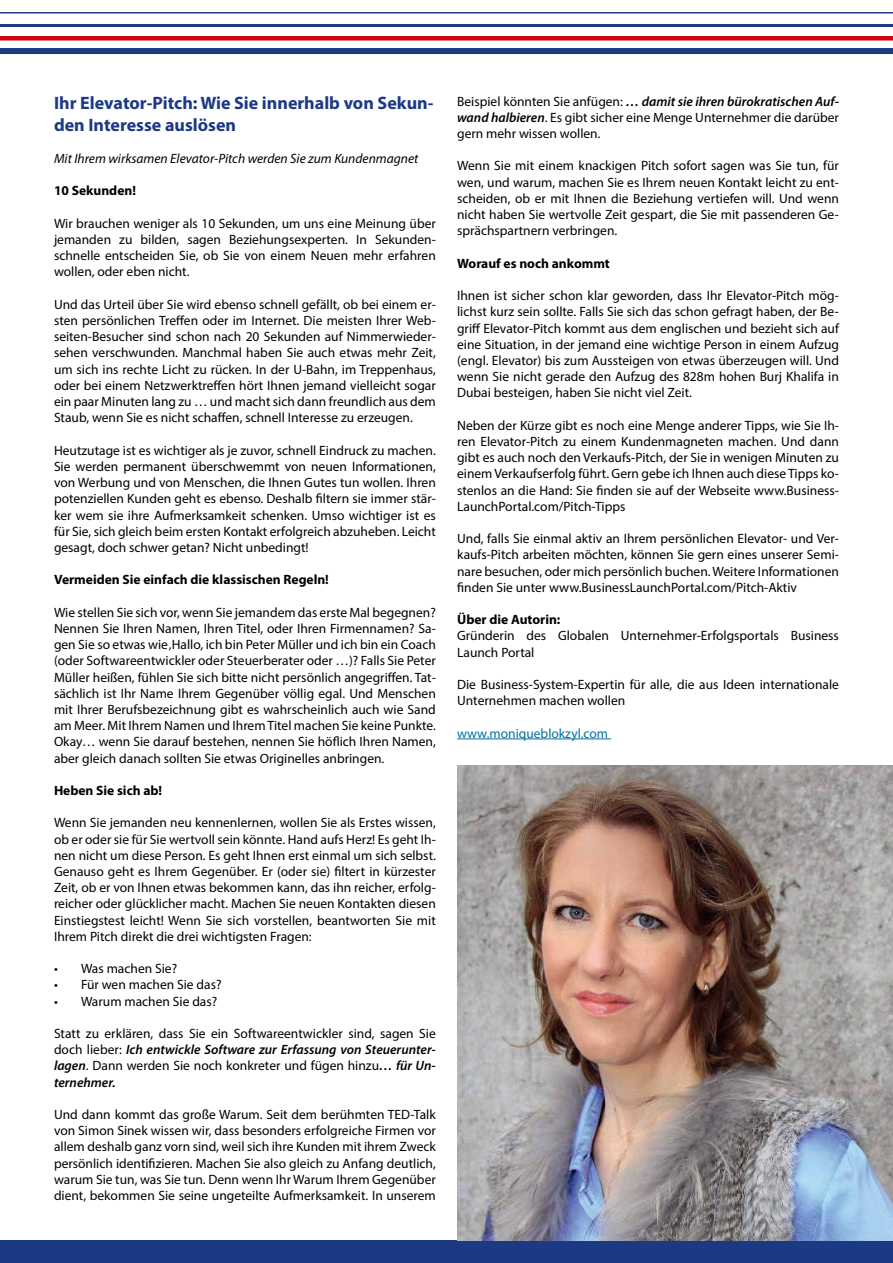
<style>
.page{position:relative;width:893px;height:1263px;background:#fff}
.page>*{position:absolute;margin:0;border:0;box-sizing:border-box;transform-origin:0 0}
.t1{font:700 18px/21.6px "Myriad Pro";color:#1c3984}
.t2{font:13.5px/16.2px "Myriad Pro";color:#000;text-align:justify}
.t3{font:700 13.5px "Myriad Pro";color:#000}
.t4{font:italic 13.5px "Myriad Pro";color:#000}
.t5{font:13.5px "Myriad Pro";color:#0071a2}
.s1{font-weight:600;font-style:italic}
</style>
<div class="page">
<hr style="left:0;top:24px;width:893px;height:3px;background:#1c3984">
<div style="left:0;top:36px;width:893px;height:5px;background:#d1010e"></div>
<div style="left:0;top:48px;width:893px;height:6px;background:#1c3984"></div>
<hr style="left:0;top:12px;width:893px;height:2px;background:#1c3984">
<div style="left:0;top:1240px;width:893px;height:23px;background:#1c3984"></div>
<hr style="left:457px;top:738px;width:154px;height:1px;background:#0071a2">
<img style="left:457px;top:766px;width:436px;height:474px">
<h1 class="t1" style="left:54px;top:92px;width:381px">Ihr Elevator-Pitch: Wie Sie innerhalb von Sekun&shy;den Interesse auslösen</h1>
<p class="t4" style="left:54px;top:150px;width:366px">Mit Ihrem wirksamen Elevator-Pitch werden Sie zum Kundenmagnet</p>
<p class="t3" style="left:54px;top:182px;width:84px">10 Sekunden!</p>
<p class="t2" style="left:54px;top:215px;width:383px">Wir brauchen weniger als 10 Sekunden, um uns eine Meinung über jemanden zu bilden, sagen Beziehungsexperten. In Sekunden&shy;schnelle entscheiden Sie, ob Sie von einem Neuen mehr erfahren wollen, oder eben nicht.</p>
<p class="t2" style="left:54px;top:296px;width:383px">Und das Urteil über Sie wird ebenso schnell gefällt, ob bei einem er&shy;sten persönlichen Treffen oder im Internet. Die meisten Ihrer Web&shy;seiten-Besucher sind schon nach 20 Sekunden auf Nimmerwieder&shy;sehen verschwunden. Manchmal haben Sie auch etwas mehr Zeit, um sich ins rechte Licht zu rücken. In der U-Bahn, im Treppenhaus, oder bei einem Netzwerktreffen hört Ihnen jemand vielleicht sogar ein paar Minuten lang zu … und macht sich dann freundlich aus dem Staub, wenn Sie es nicht schaffen, schnell Interesse zu erzeugen.</p>
<p class="t2" style="left:54px;top:442px;width:383px">Heutzutage ist es wichtiger als je zuvor, schnell Eindruck zu machen.<br>Sie werden permanent überschwemmt von neuen Informationen, von Werbung und von Menschen, die Ihnen Gutes tun wollen. Ihren potenziellen Kunden geht es ebenso. Deshalb filtern sie immer stär&shy;ker wem sie ihre Aufmerksamkeit schenken. Umso wichtiger ist es für Sie, sich gleich beim ersten Kontakt erfolgreich abzuheben. Leicht gesagt, doch schwer getan? Nicht unbedingt!</p>
<p class="t3" style="left:54px;top:571px;width:276px">Vermeiden Sie einfach die klassischen Regeln!</p>
<p class="t2" style="left:54px;top:604px;width:383px">Wie stellen Sie sich vor, wenn Sie jemandem das erste Mal begegnen?<br>Nennen Sie Ihren Namen, Ihren Titel, oder Ihren Firmennamen? Sa&shy;gen Sie so etwas wie ‚Hallo, ich bin Peter Müller und ich bin ein Coach (oder Softwareentwickler oder Steuerberater oder …)? Falls Sie Peter Müller heißen, fühlen Sie sich bitte nicht persönlich angegriffen. Tat&shy;sächlich ist Ihr Name Ihrem Gegenüber völlig egal. Und Menschen mit Ihrer Berufsbezeichnung gibt es wahrscheinlich auch wie Sand am Meer. Mit Ihrem Namen und Ihrem Titel machen Sie keine Punkte.<br>Okay… wenn Sie darauf bestehen, nennen Sie höflich Ihren Namen, aber gleich danach sollten Sie etwas Originelles anbringen.</p>
<p class="t3" style="left:54px;top:781px;width:110px">Heben Sie sich ab!</p>
<p class="t2" style="left:54px;top:814px;width:383px">Wenn Sie jemanden neu kennenlernen, wollen Sie als Erstes wissen, ob er oder sie für Sie wertvoll sein könnte. Hand aufs Herz! Es geht Ih&shy;nen nicht um diese Person. Es geht Ihnen erst einmal um sich selbst.<br>Genauso geht es Ihrem Gegenüber. Er (oder sie) filtert in kürzester Zeit, ob er von Ihnen etwas bekommen kann, das ihn reicher, erfolg&shy;reicher oder glücklicher macht. Machen Sie neuen Kontakten diesen Einstiegstest leicht! Wenn Sie sich vorstellen, beantworten Sie mit Ihrem Pitch direkt die drei wichtigsten Fragen:</p>
<p class="t2" style="left:54px;top:960px;width:125px">• Was machen Sie?</p>
<p class="t2" style="left:54px;top:976px;width:169px">• Für wen machen Sie das?</p>
<p class="t2" style="left:54px;top:993px;width:165px">• Warum machen Sie das?</p>
<p class="t2" style="left:54px;top:1025px;width:383px">Statt zu erklären, dass Sie ein Softwareentwickler sind, sagen Sie doch lieber: <span class="s1">Ich entwickle Software zur Erfassung von Steuerunter&shy;lagen</span>. Dann werden Sie noch konkreter und fügen hinzu<span class="s1">… für Un&shy;ternehmer.</span></p>
<p class="t2" style="left:54px;top:1106px;width:383px">Und dann kommt das große Warum. Seit dem berühmten TED-Talk von Simon Sinek wissen wir, dass besonders erfolgreiche Firmen vor allem deshalb ganz vorn sind, weil sich ihre Kunden mit ihrem Zweck persönlich identifizieren. Machen Sie also gleich zu Anfang deutlich, warum Sie tun, was Sie tun. Denn wenn Ihr Warum Ihrem Gegenüber dient, bekommen Sie seine ungeteilte Aufmerksamkeit. In unserem</p>
<p class="t2" style="left:457px;top:93px;width:383px">Beispiel könnten Sie anfügen: <span class="s1">… damit sie ihren bürokratischen Auf&shy;wand halbieren</span>. Es gibt sicher eine Menge Unternehmer die darüber gern mehr wissen wollen.</p>
<p class="t2" style="left:457px;top:158px;width:383px">Wenn Sie mit einem knackigen Pitch sofort sagen was Sie tun, für wen, und warum, machen Sie es Ihrem neuen Kontakt leicht zu ent&shy;scheiden, ob er mit Ihnen die Beziehung vertiefen will. Und wenn nicht haben Sie wertvolle Zeit gespart, die Sie mit passenderen Ge&shy;sprächspartnern verbringen.</p>
<p class="t3" style="left:457px;top:254px;width:154px">Worauf es noch ankommt</p>
<p class="t2" style="left:457px;top:287px;width:383px">Ihnen ist sicher schon klar geworden, dass Ihr Elevator-Pitch mög&shy;lichst kurz sein sollte. Falls Sie sich das schon gefragt haben, der Be&shy;griff Elevator-Pitch kommt aus dem englischen und bezieht sich auf eine Situation, in der jemand eine wichtige Person in einem Aufzug (engl. Elevator) bis zum Aussteigen von etwas überzeugen will. Und wenn Sie nicht gerade den Aufzug des 828m hohen Burj Khalifa in Dubai besteigen, haben Sie nicht viel Zeit.</p>
<p class="t2" style="left:457px;top:417px;width:383px">Neben der Kürze gibt es noch eine Menge anderer Tipps, wie Sie Ih&shy;ren Elevator-Pitch zu einem Kundenmagneten machen. Und dann gibt es auch noch den Verkaufs-Pitch, der Sie in wenigen Minuten zu einem Verkaufserfolg führt. Gern gebe ich Ihnen auch diese Tipps ko&shy;stenlos an die Hand: Sie finden sie auf der Webseite www.Business-LaunchPortal.com/Pitch-Tipps</p>
<p class="t2" style="left:457px;top:530px;width:383px">Und, falls Sie einmal aktiv an Ihrem persönlichen Elevator- und Ver&shy;kaufs-Pitch arbeiten möchten, können Sie gern eines unserer Semi&shy;nare besuchen, oder mich persönlich buchen. Weitere Informationen finden Sie unter www.BusinessLaunchPortal.com/Pitch-Aktiv</p>
<p class="t3" style="left:457px;top:611px;width:105px">Über die Autorin:</p>
<p class="t2" style="left:457px;top:627px;width:383px">Gründerin des Globalen Unternehmer-Erfolgsportals Business<br>Launch Portal</p>
<p class="t2" style="left:457px;top:676px;width:383px">Die Business-System-Expertin für alle, die aus Ideen internationale<br>Unternehmen machen wollen</p>
<p class="t5" style="left:457px;top:725px;width:153px">www.moniqueblokzyl.com</p>
</div>
